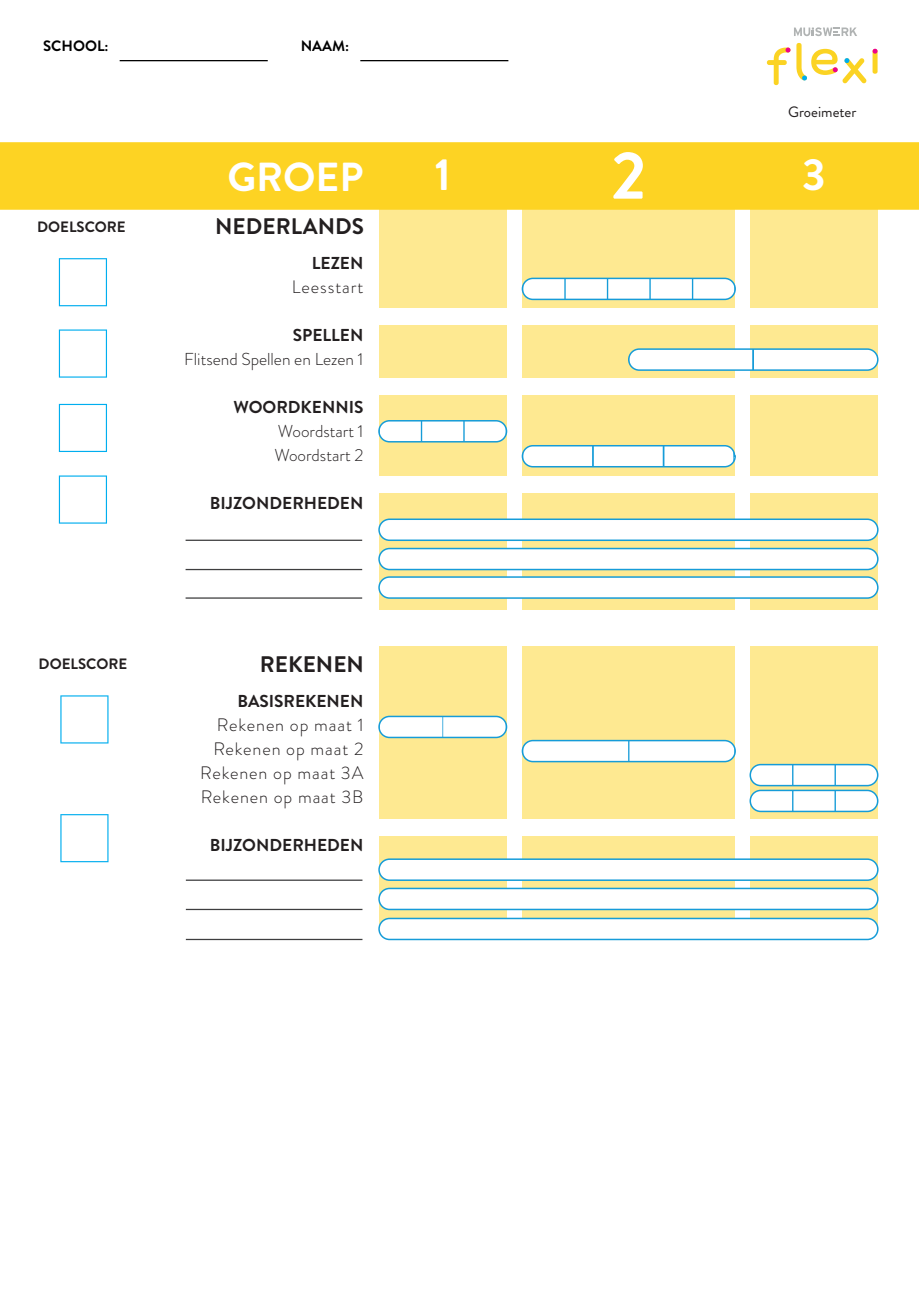
<style>
.page{position:relative;width:919px;height:1289px;background:#fff}
.page>*{position:absolute;margin:0;border:0;box-sizing:border-box;transform-origin:0 0}
.t1{font:700 67.5px "Brandon Grotesque";color:#fff}
.t2{font:700 45px "Brandon Grotesque";color:#fff}
.t3{font:700 40.5px "Brandon Grotesque";color:#fff}
.t4{font:700 22.5px "Brandon Grotesque";color:#231f20}
.t5{font:300 18px/24px "Brandon Grotesque";letter-spacing:.05em;color:#231f20;text-align:right}
.t6{font:700 17.25px "Brandon Grotesque";color:#231f20}
.t7{font:300 17.25px/24px "Brandon Grotesque";color:#231f20}
.t8{font:700 15px "Brandon Grotesque";color:#231f20}
.t9{font:700 15px "Brandon Grotesque";color:#000001}
.t10{font:15px "Brandon Grotesque";color:#231f20}
</style>
<div class="page">
<div style="left:379px;top:201px;width:127px;height:409px;background:#fee991"></div>
<div style="left:750px;top:201px;width:127px;height:409px;background:#fee991"></div>
<div style="left:522px;top:201px;width:213px;height:409px;background:#fee991"></div>
<div style="left:379px;top:646px;width:127px;height:281px;background:#fee991"></div>
<div style="left:750px;top:646px;width:127px;height:281px;background:#fee991"></div>
<div style="left:522px;top:646px;width:213px;height:281px;background:#fee991"></div>
<div style="left:0;top:142px;width:918px;height:68px;background:#fdd323"></div>
<hr style="left:120px;top:60px;width:148px;height:1px;background:#000001">
<hr style="left:360px;top:60px;width:148px;height:1px;background:#000001">
<svg style="left:794px;top:27px;width:63px;height:9px"></svg>
<svg style="left:766px;top:48px;width:24px;height:37px"></svg>
<svg style="left:796px;top:43px;width:70px;height:40px"></svg>
<svg style="left:872px;top:48px;width:5px;height:26px"></svg>
<svg style="left:59px;top:258px;width:48px;height:48px"></svg>
<svg style="left:59px;top:329px;width:48px;height:48px"></svg>
<svg style="left:59px;top:404px;width:48px;height:48px"></svg>
<svg style="left:59px;top:475px;width:48px;height:48px"></svg>
<svg style="left:60px;top:695px;width:48px;height:48px"></svg>
<svg style="left:60px;top:814px;width:48px;height:48px"></svg>
<hr style="left:186px;top:879px;width:176px;height:1px;background:#3e3e3f">
<hr style="left:186px;top:908px;width:176px;height:2px;background:#3e3e3f">
<hr style="left:186px;top:938px;width:176px;height:2px;background:#3e3e3f">
<div style="left:522px;top:278px;width:213px;height:21px;background:#fff;border-radius:10px"></div>
<div style="left:521px;top:278px;width:214px;height:22px;border:2px solid #169cd8;border-radius:10px"></div>
<svg style="left:522px;top:283px;width:1px;height:12px"></svg>
<svg style="left:541px;top:278px;width:194px;height:21px"></svg>
<div style="left:379px;top:519px;width:498px;height:21px;background:#fff;border-radius:10px"></div>
<div style="left:378px;top:518px;width:500px;height:23px;border:2px solid #169cd8;border-radius:10px"></div>
<div style="left:379px;top:548px;width:498px;height:21px;background:#fff;border-radius:10px"></div>
<div style="left:378px;top:548px;width:500px;height:22px;border:2px solid #169cd8;border-radius:10px"></div>
<div style="left:379px;top:577px;width:498px;height:21px;background:#fff;border-radius:10px"></div>
<div style="left:378px;top:576px;width:500px;height:23px;border:2px solid #169cd8;border-radius:10px"></div>
<div style="left:379px;top:859px;width:498px;height:21px;background:#fff;border-radius:10px"></div>
<div style="left:378px;top:858px;width:500px;height:23px;border:2px solid #169cd8;border-radius:10px"></div>
<div style="left:379px;top:888px;width:498px;height:21px;background:#fff;border-radius:10px"></div>
<div style="left:378px;top:887px;width:500px;height:23px;border:2px solid #169cd8;border-radius:10px"></div>
<div style="left:379px;top:918px;width:498px;height:21px;background:#fff;border-radius:10px"></div>
<div style="left:378px;top:917px;width:500px;height:23px;border:2px solid #169cd8;border-radius:10px"></div>
<div style="left:379px;top:421px;width:127px;height:21px;background:#fff;border-radius:10px"></div>
<div style="left:378px;top:420px;width:129px;height:22px;border:2px solid #169cd8;border-radius:10px"></div>
<svg style="left:379px;top:425px;width:1px;height:12px"></svg>
<svg style="left:398px;top:421px;width:108px;height:21px"></svg>
<svg style="left:521px;top:445px;width:215px;height:23px;background:#dbeff4"></svg>
<div style="left:628px;top:349px;width:249px;height:21px;background:#fff;border-radius:10px"></div>
<div style="left:628px;top:348px;width:250px;height:23px;border:2px solid #169cd8;border-radius:10px"></div>
<svg style="left:752px;top:349px;width:63px;height:21px"></svg>
<svg style="left:876px;top:352px;width:1px;height:15px"></svg>
<div style="left:379px;top:716px;width:127px;height:21px;background:#fff;border-radius:10px"></div>
<div style="left:378px;top:715px;width:129px;height:23px;border:2px solid #169cd8;border-radius:10px"></div>
<svg style="left:379px;top:720px;width:1px;height:13px"></svg>
<svg style="left:442px;top:716px;width:32px;height:21px"></svg>
<svg style="left:505px;top:720px;width:1px;height:14px"></svg>
<div style="left:522px;top:740px;width:213px;height:21px;background:#fff;border-radius:10px"></div>
<div style="left:521px;top:739px;width:214px;height:23px;border:2px solid #169cd8;border-radius:10px"></div>
<svg style="left:522px;top:744px;width:1px;height:13px"></svg>
<svg style="left:628px;top:740px;width:54px;height:21px"></svg>
<svg style="left:734px;top:745px;width:1px;height:12px"></svg>
<div style="left:750px;top:764px;width:127px;height:21px;background:#fff;border-radius:10px"></div>
<div style="left:749px;top:763px;width:129px;height:23px;border:2px solid #169cd8;border-radius:10px"></div>
<div style="left:750px;top:790px;width:127px;height:21px;background:#fff;border-radius:10px"></div>
<div style="left:749px;top:789px;width:129px;height:23px;border:2px solid #169cd8;border-radius:10px"></div>
<svg style="left:750px;top:768px;width:1px;height:39px"></svg>
<svg style="left:769px;top:764px;width:108px;height:47px"></svg>
<div style="left:379px;top:308px;width:499px;height:17px;background:#fff"></div>
<div style="left:379px;top:378px;width:498px;height:16px;background:#fff"></div>
<div style="left:379px;top:476px;width:498px;height:16px;background:#fff"></div>
<div style="left:379px;top:819px;width:498px;height:16px;background:#fff"></div>
<hr style="left:185px;top:539px;width:177px;height:2px;background:#3e3e3f">
<hr style="left:185px;top:569px;width:177px;height:1px;background:#3e3e3f">
<hr style="left:185px;top:597px;width:177px;height:1px;background:#3e3e3f">
<p class="t9" style="left:43px;top:36px;width:67px">SCHOOL:</p>
<p class="t9" style="left:300px;top:36px;width:50px">NAAM:</p>
<p class="t10" style="left:788px;top:102px;width:70px">Groeimeter</p>
<p class="t8" style="left:37px;top:216px;width:90px">DOELSCORE</p>
<p class="t8" style="left:39px;top:653px;width:90px">DOELSCORE</p>
<h3 class="t3" style="left:227px;top:149px;width:137px">GROEP</h3>
<h2 class="t2" style="left:435px;top:143px;width:18px">1</h2>
<h1 class="t1" style="left:611px;top:128px;width:36px">2</h1>
<h2 class="t2" style="left:802px;top:143px;width:25px">3</h2>
<p class="t4" style="left:215px;top:211px;width:150px">NEDERLANDS</p>
<p class="t6" style="left:312px;top:251px;width:53px">LEZEN</p>
<p class="t5" style="left:292px;top:275px;width:73px">Leesstart</p>
<p class="t6" style="left:293px;top:323px;width:72px">SPELLEN</p>
<p class="t7" style="left:184px;top:347px;width:181px">Flitsend Spellen en Lezen 1</p>
<p class="t6" style="left:233px;top:395px;width:132px">WOORDKENNIS</p>
<p class="t7" style="left:274px;top:419px;width:90px">Woordstart 1<br>Woordstart 2</p>
<p class="t6" style="left:210px;top:491px;width:155px">BIJZONDERHEDEN</p>
<p class="t4" style="left:260px;top:649px;width:106px">REKENEN</p>
<p class="t6" style="left:237px;top:689px;width:128px">BASISREKENEN</p>
<p class="t5" style="left:200px;top:713px;width:165px">Rekenen op maat 1<br>Rekenen op maat 2<br>Rekenen op maat 3A<br>Rekenen op maat 3B</p>
<p class="t6" style="left:210px;top:833px;width:155px">BIJZONDERHEDEN</p>
</div>
